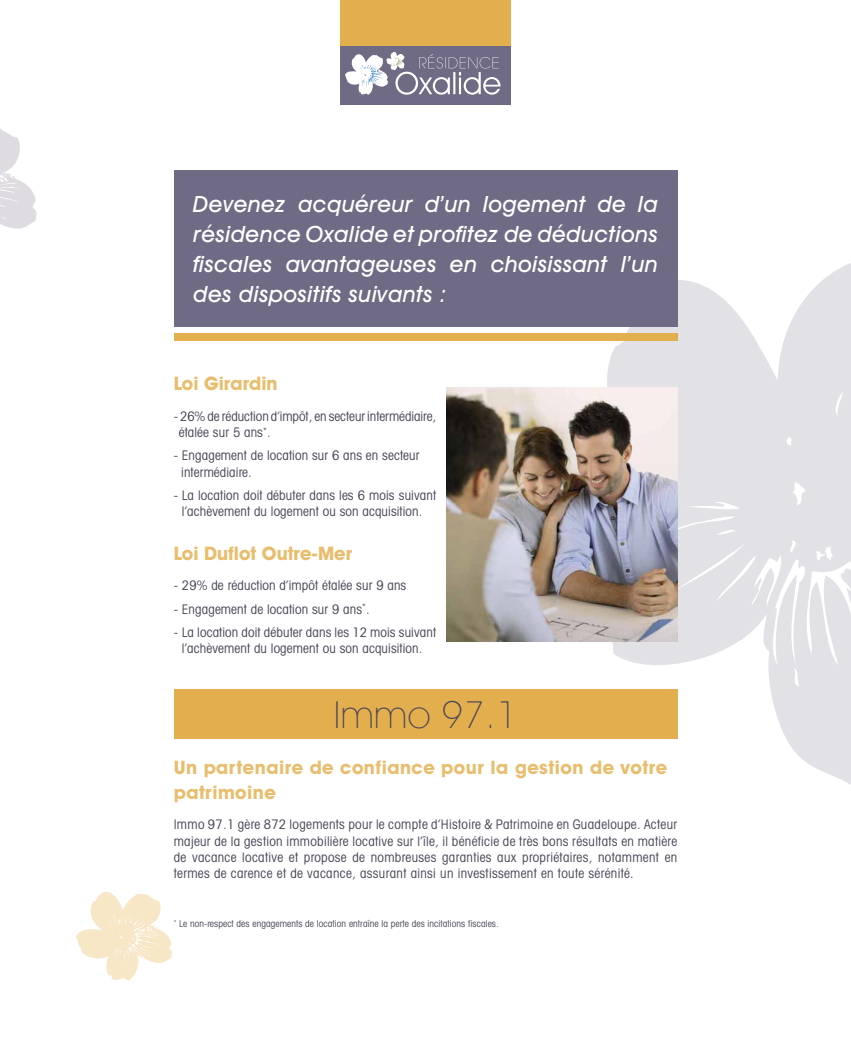
<style>
.page{position:relative;width:851px;height:1063px;background:#fff}
.page>*{position:absolute;margin:0;border:0;box-sizing:border-box;transform-origin:0 0}
.t1{font:200 37.5px "Avant Garde IT Cby BT";letter-spacing:.01em;color:#494656}
.t2{font:italic 500 22.5px/30px "Avant Garde IT Cby BT";letter-spacing:.02em;color:#fff;text-align:justify}
.t3{font:700 18.75px/25px "Avant Garde IT Cby BT";letter-spacing:.025em;color:#e8be6e}
.t4{font:700 18.75px "Avant Garde IT Cby BT";color:#e8be6e}
.t5{font:condensed 13.12px/16.2px "Avant Garde IT Cby BT";letter-spacing:.01em;color:#494656;text-align:center}
.t6{font:condensed 9.38px "Avant Garde IT Cby BT";letter-spacing:.01em;color:#494656}
</style>
<div class="page">
<svg style="left:570px;top:251px;width:280px;height:533px;fill:#e2e1e6"></svg>
<div style="left:174px;top:334px;width:503px;height:7px;background:#e2ae4e"></div>
<div style="left:174px;top:170px;width:503px;height:156px;background:#6f6b84"></div>
<div style="left:174px;top:689px;width:503px;height:49px;background:#e2ae4e"></div>
<div style="left:340px;top:45px;width:171px;height:59px;background:#6f6b84"></div>
<svg style="left:345px;top:52px;width:155px;height:43px"></svg>
<div style="left:340px;top:0;width:171px;height:45px;background:#e2ae4e"></div>
<svg style="left:0;top:128px;width:37px;height:101px"></svg>
<svg style="left:76px;top:892px;width:96px;height:89px"></svg>
<img style="left:446px;top:388px;width:231px;height:254px">
<p class="t2" style="left:193px;top:188px;width:466px">Devenez acquéreur d’un logement de la résidence Oxalide et profitez de déductions fiscales avantageuses en choisissant l’un des dispositifs suivants :</p>
<p class="t4" style="left:174px;top:372px;width:105px">Loi Girardin</p>
<p class="t5" style="left:174px;top:408px;width:264px">- 26% de réduction d’impôt, en secteur intermédiaire,</p>
<p class="t5" style="left:179px;top:424px;width:93px">étalée sur 5 ans<sup>*</sup>.</p>
<p class="t5" style="left:174px;top:448px;width:247px">- Engagement de location sur 6 ans en secteur</p>
<p class="t5" style="left:181px;top:464px;width:72px">intermédiaire.</p>
<p class="t5" style="left:174px;top:487px;width:264px">- La location doit débuter dans les 6 mois suivant l’achèvement du logement ou son acquisition.</p>
<p class="t4" style="left:174px;top:542px;width:180px">Loi Duflot Outre-Mer</p>
<p class="t5" style="left:174px;top:578px;width:234px">- 29% de réduction d’impôt étalée sur 9 ans</p>
<p class="t5" style="left:174px;top:601px;width:197px">- Engagement de location sur 9 ans<sup>*</sup>.</p>
<p class="t5" style="left:174px;top:624px;width:264px">- La location doit débuter dans les 12 mois suivant l’achèvement du logement ou son acquisition.</p>
<p class="t1" style="left:334px;top:692px;width:185px">Immo 97.1</p>
<p class="t3" style="left:174px;top:755px;width:495px">Un partenaire de confiance pour la gestion de votre patrimoine</p>
<p class="t5" style="left:174px;top:816px;width:505px;text-align:justify">Immo 97.1 gère 872 logements pour le compte d’Histoire &amp; Patrimoine en Guadeloupe. Acteur majeur de la gestion immobilière locative sur l’île, il bénéficie de très bons résultats en matière de vacance locative et propose de nombreuses garanties aux propriétaires, notamment en termes de carence et de vacance, assurant ainsi un investissement en toute sérénité.</p>
<p class="t6" style="left:174px;top:918px;width:326px"><sup>*</sup> Le non-respect des engagements de location entraîne la perte des incitations fiscales.</p>
</div>
